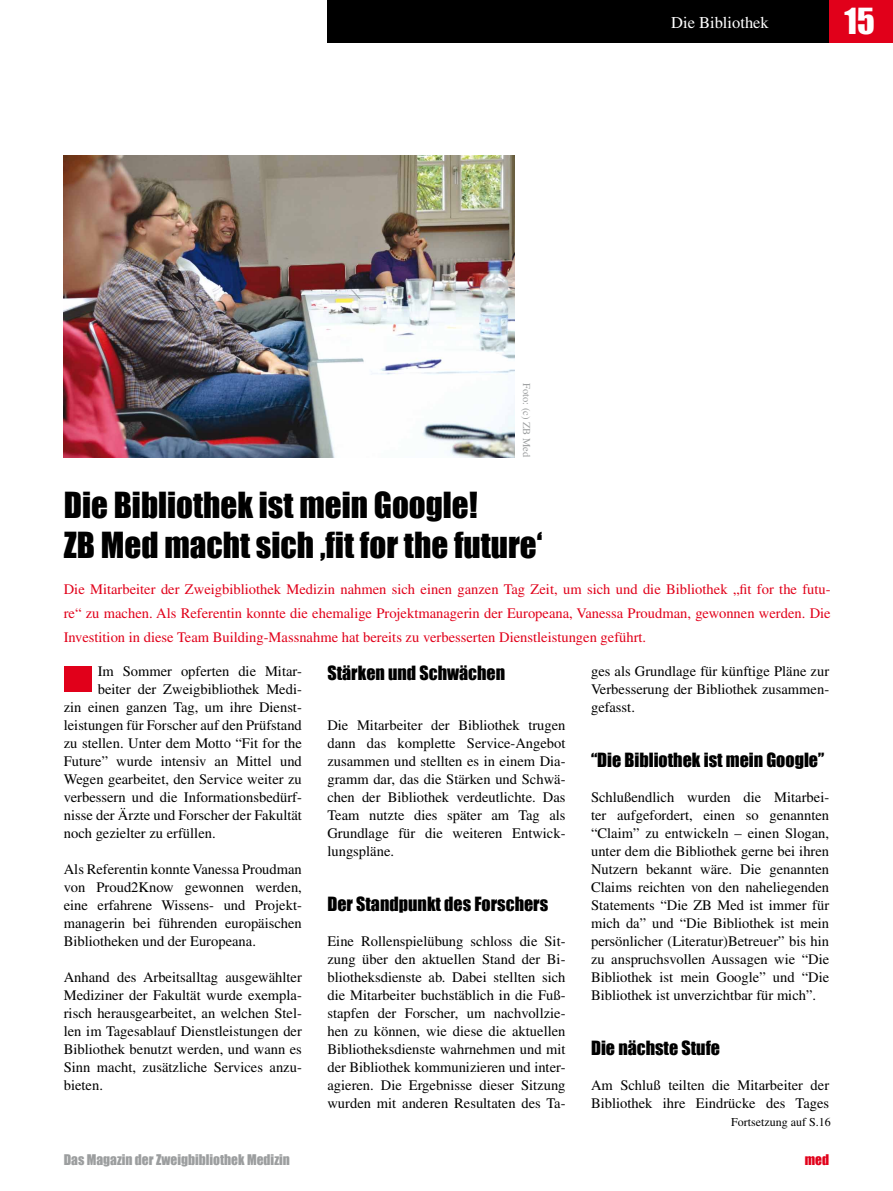
<style>
.page{position:relative;width:893px;height:1191px;background:#fff}
.page>*{position:absolute;margin:0;border:0;box-sizing:border-box;transform-origin:0 0}
.t1{font:33px/39.6px "Impact";color:#000}
.t2{font:33px "Impact";color:#fff}
.t3{font:18px "Impact";color:#000}
.t4{font:16.5px "Times";color:#fff}
.t5{font:14.55px/18px "Times";color:#000;text-align:justify}
.t6{font:14.55px/24px "Times";color:#e1001a;text-align:justify}
.t7{font:13.5px "Impact";color:#9c9e9f}
.t8{font:13.5px "Impact";color:#e1001a}
.t9{font:12px "Times";color:#000}
.t10{font:10.5px "Times";color:#9c9e9f}
</style>
<div class="page">
<div style="left:829px;top:0;width:64px;height:43px;background:#e1001a"></div>
<div style="left:327px;top:0;width:502px;height:43px;background:#000"></div>
<div style="left:64px;top:665px;width:27px;height:26px;background:#e1001a"></div>
<img style="left:64px;top:156px;width:451px;height:302px">
<p class="t4" style="left:671px;top:13px;width:99px">Die Bibliothek</p>
<h1 class="t2" style="left:844px;top:-4px;width:32px">15</h1>
<p class="t10" style="left:532px;top:383px;width:76px;rotate:90deg">Foto: (c) ZB Med</p>
<h1 class="t1" style="left:64px;top:484px;width:480px">Die Bibliothek ist mein Google!<br>ZB Med macht sich ‚fit for the future‘</h1>
<p class="t6" style="left:64px;top:577px;width:768px">Die Mitarbeiter der Zweigbibliothek Medizin nahmen sich einen ganzen Tag Zeit, um sich und die Bibliothek „fit for the futu&shy;re“ zu machen. Als Referentin konnte die ehemalige Projektmanagerin der Europeana, Vanessa Proudman, gewonnen werden. Die Investition in diese Team Building-Massnahme hat bereits zu verbesserten Dienstleistungen geführt.</p>
<p class="t5" style="left:591px;top:662px;width:240px">ges als Grundlage für künftige Pläne zur Verbesserung der Bibliothek zusammen&shy;gefasst.</p>
<p class="t3" style="left:591px;top:746px;width:235px">“Die Bibliothek ist mein Google”</p>
<p class="t5" style="left:591px;top:788px;width:240px">Schlußendlich wurden die Mitarbei&shy;ter aufgefordert, einen so genannten “Claim” zu entwickeln – einen Slogan, unter dem die Bibliothek gerne bei ihren Nutzern bekannt wäre. Die genannten Claims reichten von den naheliegenden Statements “Die ZB Med ist immer für mich da” und “Die Bibliothek ist mein persönlicher (Literatur)Betreuer” bis hin zu anspruchsvollen Aussagen wie “Die Bibliothek ist mein Google” und “Die Bibliothek ist unverzichtbar für mich”.</p>
<p class="t3" style="left:591px;top:1034px;width:131px">Die nächste Stufe</p>
<p class="t5" style="left:591px;top:1076px;width:240px">Am Schluß teilten die Mitarbeiter der<br>Bibliothek ihre Eindrücke des Tages</p>
<p class="t3" style="left:327px;top:659px;width:179px">Stärken und Schwächen</p>
<p class="t5" style="left:327px;top:716px;width:240px">Die Mitarbeiter der Bibliothek trugen dann das komplette Service-Angebot zusammen und stellten es in einem Dia&shy;gramm dar, das die Stärken und Schwä&shy;chen der Bibliothek verdeutlichte. Das Team nutzte dies später am Tag als Grundlage für die weiteren Entwick&shy;lungspläne.</p>
<p class="t3" style="left:327px;top:890px;width:222px">Der Standpunkt des Forschers</p>
<p class="t5" style="left:327px;top:932px;width:240px">Eine Rollenspielübung schloss die Sit&shy;zung über den aktuellen Stand der Bi&shy;bliotheksdienste ab. Dabei stellten sich die Mitarbeiter buchstäblich in die Fuß&shy;stapfen der Forscher, um nachvollzie&shy;hen zu können, wie diese die aktuellen Bibliotheksdienste wahrnehmen und mit der Bibliothek kommunizieren und inter&shy;agieren. Die Ergebnisse dieser Sitzung wurden mit anderen Resultaten des Ta-</p>
<p class="t5" style="left:98px;top:662px;width:206px">Im Sommer opferten die Mitar-</p>
<p class="t5" style="left:98px;top:680px;width:206px">beiter der Zweigbibliothek Medi-</p>
<p class="t5" style="left:64px;top:698px;width:240px">zin einen ganzen Tag, um ihre Dienst-</p>
<p class="t5" style="left:64px;top:716px;width:240px">leistungen für Forscher auf den Prüfstand</p>
<p class="t5" style="left:64px;top:734px;width:240px">zu stellen. Unter dem Motto “Fit for the</p>
<p class="t5" style="left:64px;top:752px;width:240px">Future” wurde intensiv an Mittel und</p>
<p class="t5" style="left:64px;top:770px;width:240px">Wegen gearbeitet, den Service weiter zu</p>
<p class="t5" style="left:64px;top:788px;width:240px">verbessern und die Informationsbedürf-</p>
<p class="t5" style="left:64px;top:806px;width:240px">nisse der Ärzte und Forscher der Fakultät</p>
<p class="t5" style="left:64px;top:824px;width:153px">noch gezielter zu erfüllen.</p>
<p class="t5" style="left:64px;top:860px;width:240px">Als Referentin konnte Vanessa Proudman von Proud2Know gewonnen werden, eine erfahrene Wissens- und Projekt&shy;managerin bei führenden europäischen Bibliotheken und der Europeana.</p>
<p class="t5" style="left:64px;top:968px;width:240px">Anhand des Arbeitsalltag ausgewählter Mediziner der Fakultät wurde exempla&shy;risch herausgearbeitet, an welchen Stel&shy;len im Tagesablauf Dienstleistungen der Bibliothek benutzt werden, und wann es Sinn macht, zusätzliche Services anzu&shy;bieten.</p>
<p class="t9" style="left:731px;top:1115px;width:101px">Fortsetzung auf S.16</p>
<p class="t7" style="left:64px;top:1149px;width:228px">Das Magazin der Zweigbibliothek Medizin</p>
<p class="t8" style="left:805px;top:1149px;width:26px">med</p>
</div>
